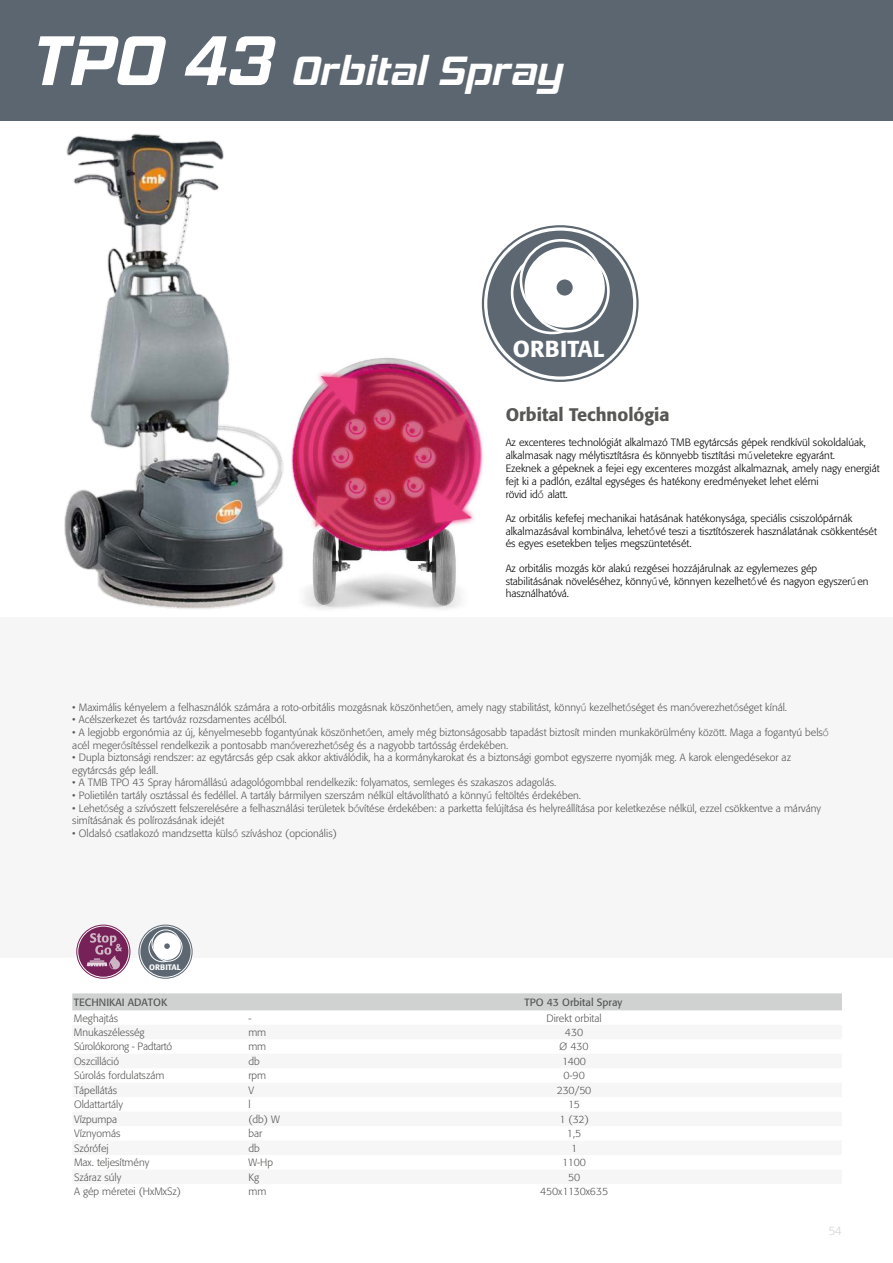
<style>
.page{position:relative;width:893px;height:1263px;background:#fff}
.page>*{position:absolute;margin:0;border:0;box-sizing:border-box;transform-origin:0 0}
.t1{font:italic 700 42px "Hemi Head Rg";color:#fff}
.t2{font:500 22.95px "Formata";color:#fff}
.t3{font:500 18px "Formata";color:#575756}
.t4{font:300 12px "Formata";color:#d0d2d2}
.t5{font:300 10.5px/12.6px "Formata";color:#575756}
.t6{font:300 10.5px/12.8px "Formata";color:#000}
.t7{font:10.5px "Formata";color:#575756}
.t8{font:300 10.5px "Formata";letter-spacing:-.02em;color:#575756}
.t9{font:500 7.95px "Formata";color:#fff}
.s1{font-size:72px}
.s2{font-family:"Segoe UI"}
</style>
<div class="page">
<img style="left:322px;top:349px;width:205px;height:260px">
<img style="left:64px;top:133px;width:258px;height:476px">
<div style="left:0;top:0;width:893px;height:121px;background:#5b6670"></div>
<div style="left:0;top:617px;width:893px;height:341px;background:#f6f6f7"></div>
<div style="left:76px;top:925px;width:54px;height:54px;border:1px solid #762157;border-radius:50%"></div>
<div style="left:78px;top:926px;width:50px;height:51px;background:#762157;border-radius:50%"></div>
<svg style="left:87px;top:933px;width:35px;height:36px"></svg>
<div style="left:139px;top:925px;width:53px;height:54px;border:1px solid #5c6771;border-radius:50%"></div>
<div style="left:140px;top:926px;width:51px;height:51px;background:#5c6771;border-radius:50%"></div>
<svg style="left:149px;top:934px;width:28px;height:28px"></svg>
<div style="left:149px;top:934px;width:28px;height:28px;border:1px solid #fff;border-radius:50%"></div>
<svg style="left:154px;top:933px;width:28px;height:28px"></svg>
<div style="left:154px;top:933px;width:29px;height:29px;border:1px solid #fff;border-radius:50%"></div>
<svg style="left:152px;top:930px;width:28px;height:27px"></svg>
<div style="left:152px;top:929px;width:28px;height:29px;border:1px solid #fff;border-radius:50%"></div>
<div style="left:153px;top:932px;width:28px;height:28px;background:#fff;border-radius:50%"></div>
<svg style="left:164px;top:943px;width:6px;height:6px"></svg>
<div style="left:487px;top:231px;width:146px;height:145px;background:#5c6771;border-radius:50%"></div>
<svg style="left:512px;top:253px;width:80px;height:80px"></svg>
<div style="left:511px;top:251px;width:83px;height:83px;border:3px solid #fff;border-radius:50%"></div>
<svg style="left:528px;top:251px;width:80px;height:80px"></svg>
<div style="left:527px;top:250px;width:83px;height:82px;border:3px solid #fff;border-radius:50%"></div>
<svg style="left:521px;top:240px;width:80px;height:81px"></svg>
<div style="left:520px;top:239px;width:83px;height:83px;border:3px solid #fff;border-radius:50%"></div>
<div style="left:524px;top:247px;width:81px;height:81px;background:#fff;border-radius:50%"></div>
<div style="left:557px;top:279px;width:16px;height:17px;background:#5c6771;border-radius:50%"></div>
<div style="left:72px;top:993px;width:770px;height:17px;background:#d0d2d2"></div>
<h1 class="t1" style="left:28px;top:45px;width:535px"><span class="s1">TPO 43</span> Orbital Spray</h1>
<h2 class="t2" style="left:513px;top:334px;width:93px">ORBITAL</h2>
<h3 class="t3" style="left:506px;top:404px;width:165px">Orbital Technológia</h3>
<p class="t6" style="left:506px;top:436px;width:375px">Az excenteres technológiát alkalmazó TMB egytárcsás gépek rendkívül sokoldalúak, alkalmasak nagy mélytisztításra és könnyebb tisztítási m<span class="s2">ű</span>veletekre egyaránt.<br>Ezeknek a gépeknek a fejei egy excenteres mozgást alkalmaznak, amely nagy energiát fejt ki a padlón, ezáltal egységes és hatékony eredményeket lehet elérni<br>rövid id<span class="s2">ő</span> alatt.</p>
<p class="t6" style="left:506px;top:512px;width:373px">Az orbitális kefefej mechanikai hatásának hatékonysága, speciális csiszolópárnák alkalmazásával kombinálva, lehet<span class="s2">ő</span>vé teszi a tisztítószerek használatának csökkentését</p>
<p class="t6" style="left:506px;top:537px;width:187px">és egyes esetekben teljes megszüntetését.</p>
<p class="t6" style="left:506px;top:562px;width:364px">Az orbitális mozgás kör alakú rezgései hozzájárulnak az egylemezes gép stabilitásának növeléséhez, könny<span class="s2">ű</span>vé, könnyen kezelhet<span class="s2">ő</span>vé és nagyon egyszer<span class="s2">ű</span>en</p>
<p class="t6" style="left:506px;top:587px;width:65px">használhatóvá.</p>
<p class="t5" style="left:72px;top:701px;width:716px">• Maximális kényelem a felhasználók számára a roto-orbitális mozgásnak köszönhet<span class="s2">ő</span>en, amely nagy stabilitást, könny<span class="s2">ű</span> kezelhet<span class="s2">ő</span>séget és man<span class="s2">ő</span>verezhet<span class="s2">ő</span>séget kínál.</p>
<p class="t5" style="left:72px;top:713px;width:216px">• Acélszerkezet és tartóváz rozsdamentes acélból.</p>
<p class="t5" style="left:72px;top:726px;width:758px">• A legjobb ergonómia az új, kényelmesebb fogantyúnak köszönhet<span class="s2">ő</span>en, amely még biztonságosabb tapadást biztosít minden munkakörülmény között. Maga a fogantyú bels<span class="s2">ő </span>acél meger<span class="s2">ő</span>sítéssel rendelkezik a pontosabb man<span class="s2">ő</span>verezhet<span class="s2">ő</span>ség és a nagyobb tartósság érdekében.</p>
<p class="t5" style="left:72px;top:751px;width:720px">• Dupla biztonsági rendszer: az egytárcsás gép csak akkor aktiválódik, ha a kormánykarokat és a biztonsági gombot egyszerre nyomják meg. A karok elengedésekor az egytárcsás gép leáll.</p>
<p class="t5" style="left:72px;top:776px;width:485px">• A TMB TPO 43 Spray háromállású adagológombbal rendelkezik: folyamatos, semleges és szakaszos adagolás.</p>
<p class="t5" style="left:72px;top:789px;width:510px">• Polietilén tartály osztással és fedéllel. A tartály bármilyen szerszám nélkül eltávolítható a könny<span class="s2">ű</span> feltöltés érdekében.</p>
<p class="t5" style="left:72px;top:802px;width:750px;line-height:12.1px">• Lehet<span class="s2">ő</span>ség a szívószett felszerelésére a felhasználási területek b<span class="s2">ő</span>vítése érdekében: a parketta felújítása és helyreállítása por keletkezése nélkül, ezzel csökkentve a márvány simításának és polírozásának idejét</p>
<p class="t5" style="left:72px;top:827px;width:266px">• Oldalsó csatlakozó mandzsetta küls<span class="s2">ő</span> szíváshoz (opcionális)</p>
<p class="t9" style="left:149px;top:962px;width:33px">ORBITAL</p>
<p class="t7" style="left:74px;top:996px;width:95px">TECHNIKAI ADATOK</p>
<p class="t7" style="left:524px;top:996px;width:99px">TPO 43 Orbital Spray</p>
<p class="t5" style="left:74px;top:1012px;width:46px">Meghajtás</p>
<p class="t5" style="left:248px;top:1012px;width:5px">-</p>
<p class="t5" style="left:546px;top:1012px;width:57px">Direkt orbital</p>
<p class="t5" style="left:74px;top:1026px;width:72px">Mnukaszélesség</p>
<p class="t5" style="left:248px;top:1026px;width:19px">mm</p>
<p class="t5" style="left:565px;top:1026px;width:20px">430</p>
<p class="t8" style="left:74px;top:1041px;width:100px">Súrolókorong - Padtartó</p>
<p class="t5" style="left:248px;top:1040px;width:19px">mm</p>
<p class="t5" style="left:560px;top:1040px;width:30px">Ø 430</p>
<p class="t5" style="left:74px;top:1055px;width:47px">Oszcilláció</p>
<p class="t5" style="left:248px;top:1055px;width:13px">db</p>
<p class="t5" style="left:562px;top:1055px;width:26px">1400</p>
<p class="t5" style="left:74px;top:1069px;width:92px">Súrolás fordulatszám</p>
<p class="t5" style="left:248px;top:1069px;width:19px">rpm</p>
<p class="t5" style="left:563px;top:1069px;width:23px">0-90</p>
<p class="t5" style="left:74px;top:1084px;width:45px">Tápellátás</p>
<p class="t5" style="left:248px;top:1084px;width:7px">V</p>
<p class="t5" style="left:557px;top:1084px;width:36px">230/50</p>
<p class="t5" style="left:74px;top:1098px;width:51px">Oldattartály</p>
<p class="t5" style="left:248px;top:1098px;width:4px">l</p>
<p class="t5" style="left:568px;top:1098px;width:13px">15</p>
<p class="t5" style="left:74px;top:1113px;width:45px">Vízpumpa</p>
<p class="t5" style="left:248px;top:1113px;width:33px">(db) W</p>
<p class="t5" style="left:559px;top:1113px;width:31px">1 (32)</p>
<p class="t5" style="left:74px;top:1127px;width:48px">Víznyomás</p>
<p class="t5" style="left:248px;top:1127px;width:15px">bar</p>
<p class="t5" style="left:567px;top:1127px;width:16px">1,5</p>
<p class="t5" style="left:74px;top:1142px;width:36px">Szórófej</p>
<p class="t5" style="left:248px;top:1142px;width:13px">db</p>
<p class="t5" style="left:571px;top:1142px;width:8px">1</p>
<p class="t5" style="left:74px;top:1156px;width:77px">Max. teljesítmény</p>
<p class="t5" style="left:248px;top:1156px;width:26px">W-Hp</p>
<p class="t5" style="left:562px;top:1156px;width:25px">1100</p>
<p class="t5" style="left:74px;top:1171px;width:49px">Száraz súly</p>
<p class="t5" style="left:248px;top:1171px;width:12px">Kg</p>
<p class="t5" style="left:568px;top:1171px;width:14px">50</p>
<p class="t5" style="left:74px;top:1185px;width:109px">A gép méretei (HxMxSz)</p>
<p class="t5" style="left:248px;top:1185px;width:19px">mm</p>
<p class="t5" style="left:540px;top:1185px;width:70px">450x1130x635</p>
<p class="t4" style="left:828px;top:1223px;width:15px">54</p>
</div>
